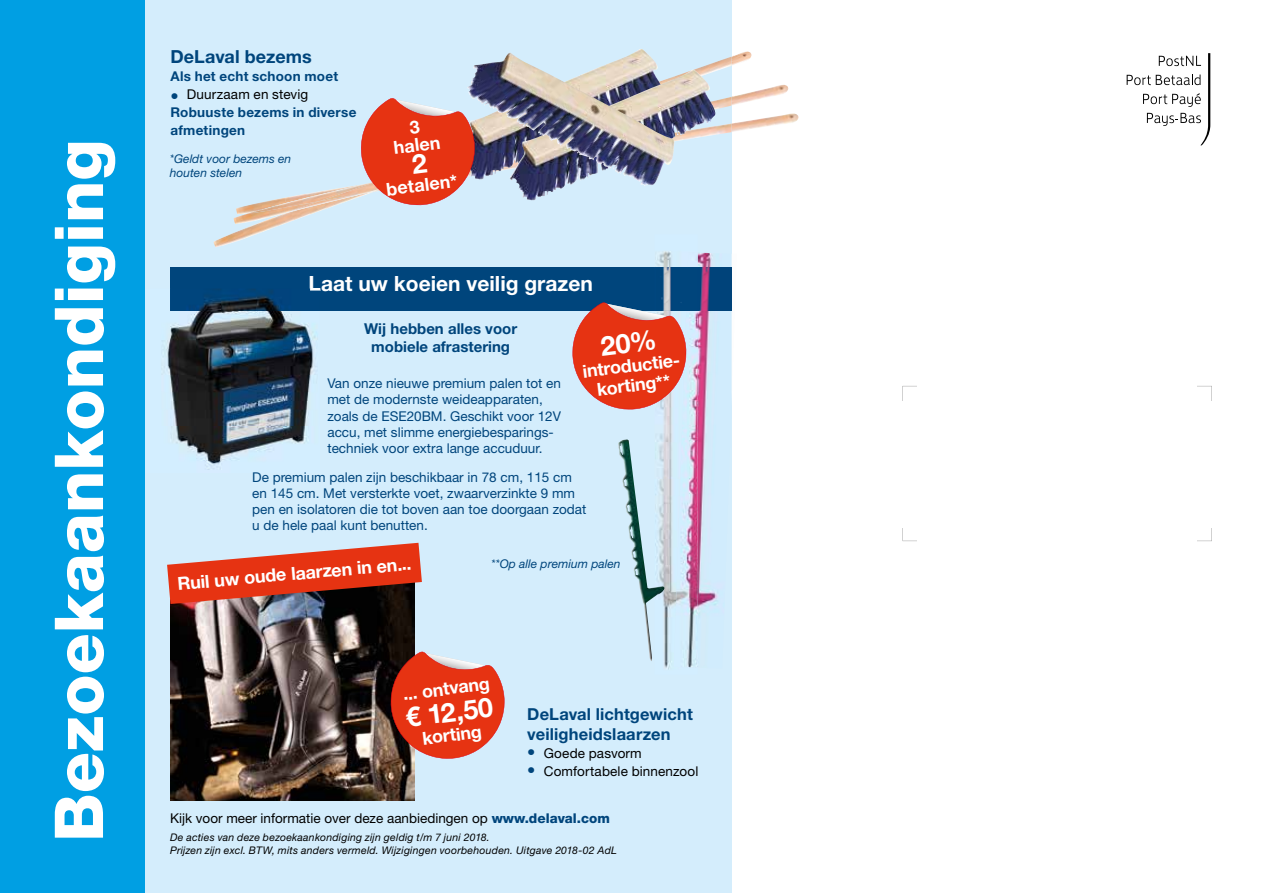
<style>
.page{position:relative;width:1263px;height:893px;background:#fff}
.page>*{position:absolute;margin:0;border:0;box-sizing:border-box;transform-origin:0 0}
.t1{font:800 67.5px "Helvetica Neue LT Std";color:#fff}
.t2{font:700 27px "Helvetica Neue LT Std";color:#fff}
.t3{font:700 21px "Helvetica Neue LT Std";color:#fff}
.t4{font:700 18px/18px "Helvetica Neue LT Std";color:#fff;text-align:center}
.t5{font:700 18px "Helvetica Neue LT Std";letter-spacing:.005em;color:#00457c}
.t6{font:700 16.5px/19.8px "Helvetica Neue LT Std";letter-spacing:.01em;color:#00457c}
.t7{font:700 15px/18px "Helvetica Neue LT Std";color:#00457c;text-align:center}
.t8{font:13.5px/16.2px "Helvetica Neue LT Std";color:#00457c}
.t9{font:13.5px "Helvetica Neue LT Std";color:#000}
.t10{font:700 13.5px/18px "Helvetica Neue LT Std";letter-spacing:.02em;color:#00457c}
.t11{font:italic 12px/14.4px "Helvetica Neue LT Std";color:#00457c}
.t12{font:italic 10.5px/13.5px "Helvetica Neue LT Std";letter-spacing:.02em;color:#000}
.s1{font-weight:400;font-size:16.5px}
.s2{font-weight:400;color:#000}
.s3{font-size:16.5px;color:#00457c}
.s4{font-weight:800;color:#00457c}
</style>
<div class="page">
<div style="left:145px;top:0;width:586px;height:893px;background:#d4edfc"></div>
<div style="left:0;top:0;width:145px;height:893px;background:#009fe3"></div>
<svg style="left:1127px;top:53px;width:83px;height:92px"></svg>
<img style="left:214px;top:213px;width:100px;height:34px">
<img style="left:731px;top:52px;width:20px;height:14px">
<img style="left:693px;top:57px;width:38px;height:13px">
<img style="left:731px;top:113px;width:67px;height:19px">
<img style="left:238px;top:205px;width:48px;height:9px">
<img style="left:731px;top:85px;width:57px;height:21px">
<img style="left:531px;top:97px;width:200px;height:104px">
<img style="left:234px;top:208px;width:51px;height:16px">
<img style="left:249px;top:191px;width:98px;height:22px">
<img style="left:319px;top:186px;width:34px;height:15px">
<img style="left:519px;top:70px;width:200px;height:130px">
<img style="left:467px;top:52px;width:207px;height:134px">
<img style="left:170px;top:604px;width:244px;height:196px">
<svg style="left:383px;top:651px;width:122px;height:115px"></svg>
<svg style="left:167px;top:543px;width:255px;height:61px"></svg>
<div style="left:170px;top:267px;width:561px;height:44px;background:#00457c"></div>
<img style="left:164px;top:311px;width:153px;height:159px">
<img style="left:187px;top:289px;width:95px;height:22px">
<svg style="left:310px;top:289px;width:10px;height:2px"></svg>
<img style="left:731px;top:254px;width:1px;height:153px">
<img style="left:698px;top:252px;width:20px;height:364px">
<img style="left:698px;top:267px;width:20px;height:44px">
<img style="left:656px;top:251px;width:42px;height:418px">
<img style="left:656px;top:267px;width:32px;height:34px">
<img style="left:618px;top:439px;width:46px;height:223px">
<svg style="left:353px;top:97px;width:129px;height:109px"></svg>
<svg style="left:572px;top:301px;width:122px;height:116px"></svg>
<h1 class="t1" style="left:39px;top:842px;width:704px;rotate:-90deg">Bezoekaankondiging</h1>
<h3 class="t5" style="left:170px;top:46px;width:143px">DeLaval bezems</h3>
<p class="t10" style="left:170px;top:67px;width:169px">Als het echt schoon moet</p>
<p class="t10" style="left:170px;top:85px;width:188px"><span class="s1">•</span> <span class="s2">Duurzaam en stevig<br></span>Robuuste bezems in diverse afmetingen</p>
<p class="t11" style="left:170px;top:151px;width:123px">*Geldt voor bezems en houten stelen</p>
<h3 class="t4" style="left:390px;top:120px;width:49px;rotate:-7deg">3 halen</h3>
<h3 class="t4" style="left:385px;top:180px;width:73px;rotate:-7deg">betalen*</h3>
<h3 class="t3" style="left:309px;top:270px;width:286px">Laat uw koeien veilig grazen</h3>
<p class="t7" style="left:364px;top:319px;width:155px">Wij hebben alles voor mobiele afrastering</p>
<p class="t8" style="left:327px;top:375px;width:235px">Van onze nieuwe premium palen tot en met de modernste weideapparaten, zoals de ESE20BM. Geschikt voor 12V accu, met slimme energiebesparings&shy;techniek voor extra lange accuduur.</p>
<h3 class="t4" style="left:581px;top:361px;width:101px;line-height:19.5px;rotate:-7deg">introductie&shy;korting**</h3>
<p class="t8" style="left:252px;top:469px;width:336px">De premium palen zijn beschikbaar in 78 cm, 115 cm en 145 cm. Met versterkte voet, zwaarverzinkte 9 mm pen en isolatoren die tot boven aan toe doorgaan zodat u de hele paal kunt benutten.</p>
<h3 class="t4" style="left:177px;top:574px;width:236px;rotate:-5deg">Ruil uw oude laarzen in en...</h3>
<p class="t11" style="left:491px;top:556px;width:131px">**Op alle premium palen</p>
<h3 class="t4" style="left:402px;top:684px;width:89px;rotate:-7deg">... ontvang</h3>
<h2 class="t2" style="left:403px;top:701px;width:90px;rotate:-7deg">€ 12,50</h2>
<h3 class="t4" style="left:421px;top:729px;width:61px;rotate:-7deg">korting</h3>
<p class="t6" style="left:527px;top:704px;width:167px">DeLaval lichtgewicht veiligheidslaarzen</p>
<p class="t9" style="left:527px;top:745px;width:116px"><span class="s3">•</span> Goede pasvorm</p>
<p class="t9" style="left:527px;top:763px;width:173px"><span class="s3">•</span> Comfortabele binnenzool</p>
<p class="t9" style="left:170px;top:810px;width:441px">Kijk voor meer informatie over deze aanbiedingen op <span class="s4">www.delaval.com</span></p>
<p class="t12" style="left:170px;top:830px;width:448px">De acties van deze bezoekaankondiging zijn geldig t/m 7 juni 2018.<br>Prijzen zijn excl. BTW, mits anders vermeld. Wijzigingen voorbehouden. Uitgave 2018-02 AdL</p>
</div>
